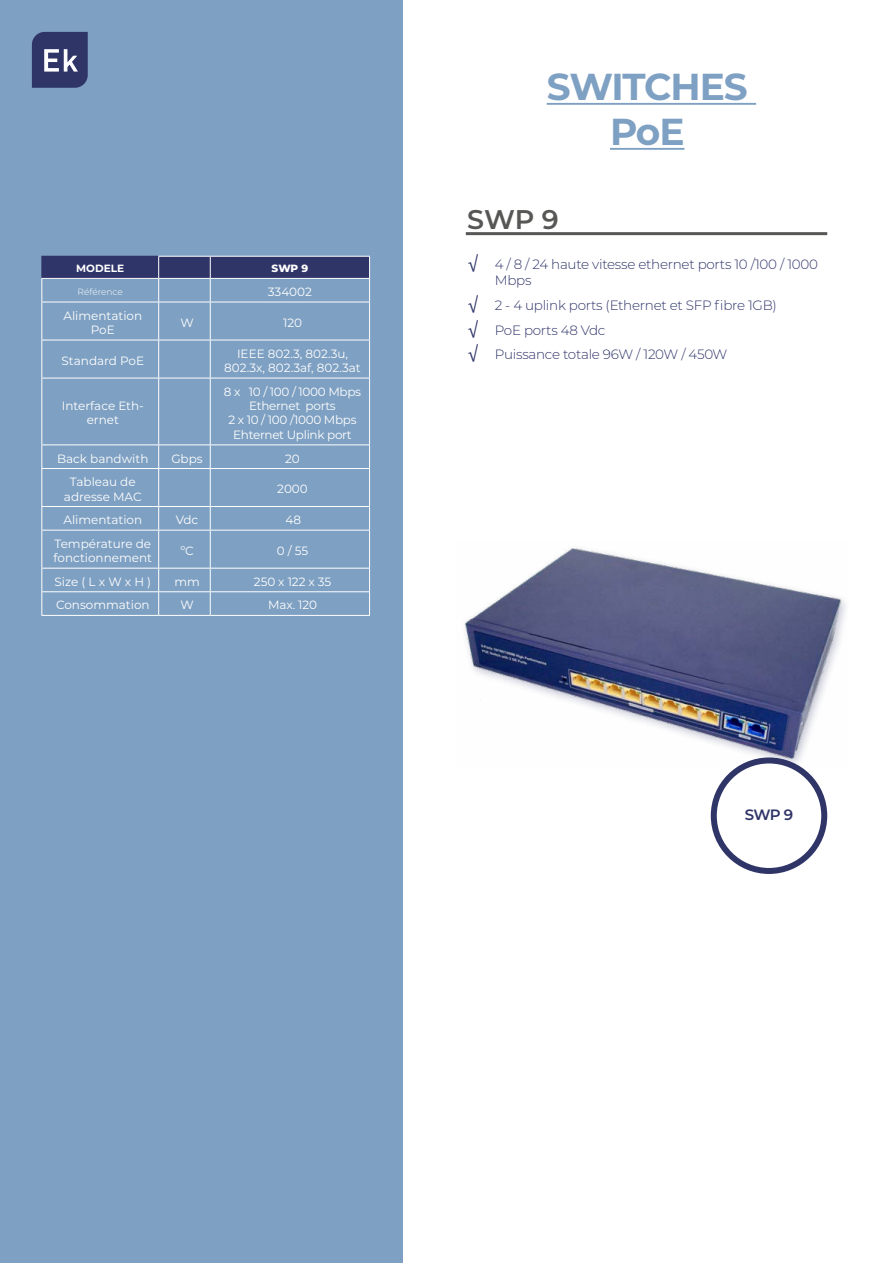
<style>
.page{position:relative;width:893px;height:1263px;background:#fff}
.page>*{position:absolute;margin:0;border:0;box-sizing:border-box;transform-origin:0 0}
.t1{font:700 37.5px/45px "Montserrat";letter-spacing:-.03em;color:#7ea0c2;text-align:center}
.t2{font:600 27px "Montserrat";color:#575756}
.t3{font:600 15px "Montserrat";color:#303568}
.t4{font:300 13.5px/24.8px "Montserrat";letter-spacing:-.02em;color:#2f3569}
.t5{font:12px/14.4px "Montserrat";color:#fff;text-align:center}
.t6{font:12px/14.4px "Montserrat";letter-spacing:-.025em;color:#fff;text-align:center}
.t7{font:700 10.5px "Montserrat";color:#fff}
.t8{font:800 10.5px "Montserrat";color:#fff}
.t9{font:300 9px "Montserrat";color:#fff}
.s1{font-family:"Helvetica Neue LT Std";font-weight:400;font-size:18px}
</style>
<div class="page">
<div style="left:0;top:0;width:402px;height:1263px;background:#7ea0c2"></div>
<svg style="left:32px;top:32px;width:56px;height:56px;background:#494e7b"></svg>
<img style="left:464px;top:548px;width:382px;height:219px">
<div style="left:714px;top:760px;width:110px;height:111px;background:#fff;border-radius:50%"></div>
<div style="left:711px;top:757px;width:116px;height:117px;border:6px solid #303568;border-radius:50%"></div>
<hr style="left:466px;top:232px;width:361px;height:3px;background:#575756">
<hr style="left:547px;top:103px;width:209px;height:2px;background:#7ea0c2">
<hr style="left:610px;top:148px;width:74px;height:2px;background:#7ea0c2">
<div style="left:42px;top:256px;width:117px;height:22px;background:#2f3569"></div>
<hr style="left:41px;top:256px;width:117px;height:1px;background:#303568">
<hr style="left:41px;top:278px;width:118px;height:1px;background:#fff">
<svg style="left:41px;top:257px;width:1px;height:45px"></svg>
<svg style="left:158px;top:256px;width:212px;height:46px"></svg>
<hr style="left:41px;top:302px;width:118px;height:1px;background:#fff">
<hr style="left:41px;top:302px;width:1px;height:38px;background:#fff">
<hr style="left:159px;top:302px;width:51px;height:1px;background:#fff">
<hr style="left:158px;top:302px;width:1px;height:38px;background:#fff">
<hr style="left:210px;top:302px;width:160px;height:1px;background:#fff">
<hr style="left:210px;top:302px;width:1px;height:38px;background:#fff">
<hr style="left:369px;top:302px;width:1px;height:38px;background:#fff">
<hr style="left:41px;top:340px;width:118px;height:1px;background:#fff">
<hr style="left:41px;top:340px;width:1px;height:38px;background:#fff">
<hr style="left:159px;top:340px;width:51px;height:1px;background:#fff">
<hr style="left:158px;top:340px;width:1px;height:38px;background:#fff">
<hr style="left:210px;top:340px;width:160px;height:1px;background:#fff">
<hr style="left:210px;top:340px;width:1px;height:38px;background:#fff">
<hr style="left:369px;top:340px;width:1px;height:38px;background:#fff">
<hr style="left:41px;top:378px;width:118px;height:1px;background:#fff">
<hr style="left:41px;top:378px;width:1px;height:66px;background:#fff">
<hr style="left:159px;top:378px;width:51px;height:1px;background:#fff">
<hr style="left:158px;top:378px;width:1px;height:66px;background:#fff">
<hr style="left:210px;top:378px;width:160px;height:1px;background:#fff">
<hr style="left:210px;top:378px;width:1px;height:66px;background:#fff">
<hr style="left:369px;top:378px;width:1px;height:66px;background:#fff">
<hr style="left:41px;top:444px;width:118px;height:1px;background:#fff">
<svg style="left:41px;top:445px;width:1px;height:23px"></svg>
<hr style="left:159px;top:444px;width:51px;height:1px;background:#fff">
<svg style="left:158px;top:445px;width:1px;height:23px"></svg>
<hr style="left:210px;top:444px;width:160px;height:1px;background:#fff">
<svg style="left:210px;top:445px;width:1px;height:23px"></svg>
<svg style="left:369px;top:445px;width:1px;height:23px"></svg>
<hr style="left:41px;top:468px;width:118px;height:1px;background:#fff">
<hr style="left:41px;top:469px;width:1px;height:37px;background:#fff">
<hr style="left:159px;top:468px;width:51px;height:1px;background:#fff">
<hr style="left:158px;top:469px;width:1px;height:37px;background:#fff">
<hr style="left:210px;top:468px;width:160px;height:1px;background:#fff">
<hr style="left:210px;top:469px;width:1px;height:37px;background:#fff">
<hr style="left:369px;top:469px;width:1px;height:37px;background:#fff">
<hr style="left:41px;top:506px;width:118px;height:1px;background:#fff">
<svg style="left:41px;top:507px;width:1px;height:23px"></svg>
<hr style="left:159px;top:506px;width:51px;height:1px;background:#fff">
<svg style="left:158px;top:507px;width:1px;height:23px"></svg>
<hr style="left:210px;top:506px;width:160px;height:1px;background:#fff">
<svg style="left:210px;top:507px;width:1px;height:23px"></svg>
<svg style="left:369px;top:507px;width:1px;height:23px"></svg>
<hr style="left:41px;top:530px;width:118px;height:1px;background:#fff">
<hr style="left:41px;top:530px;width:1px;height:38px;background:#fff">
<hr style="left:159px;top:530px;width:51px;height:1px;background:#fff">
<hr style="left:158px;top:530px;width:1px;height:38px;background:#fff">
<hr style="left:210px;top:530px;width:160px;height:1px;background:#fff">
<hr style="left:210px;top:530px;width:1px;height:38px;background:#fff">
<hr style="left:369px;top:530px;width:1px;height:38px;background:#fff">
<hr style="left:41px;top:568px;width:118px;height:1px;background:#fff">
<hr style="left:159px;top:568px;width:51px;height:1px;background:#fff">
<hr style="left:210px;top:568px;width:160px;height:1px;background:#fff">
<hr style="left:41px;top:591px;width:118px;height:1px;background:#fff">
<svg style="left:41px;top:568px;width:1px;height:47px"></svg>
<hr style="left:159px;top:591px;width:51px;height:1px;background:#fff">
<svg style="left:158px;top:568px;width:1px;height:47px"></svg>
<hr style="left:210px;top:591px;width:160px;height:1px;background:#fff">
<svg style="left:210px;top:568px;width:1px;height:47px"></svg>
<svg style="left:369px;top:568px;width:1px;height:47px"></svg>
<hr style="left:41px;top:615px;width:118px;height:1px;background:#fff">
<hr style="left:159px;top:615px;width:51px;height:1px;background:#fff">
<hr style="left:210px;top:615px;width:160px;height:1px;background:#fff">
<p class="t7" style="left:76px;top:261px;width:49px">MODELE</p>
<p class="t8" style="left:272px;top:261px;width:38px">SWP 9</p>
<p class="t9" style="left:78px;top:285px;width:47px">Référence</p>
<p class="t5" style="left:268px;top:284px;width:46px">334002</p>
<p class="t5" style="left:63px;top:308px;width:80px">Alimentation<br>PoE</p>
<p class="t5" style="left:180px;top:315px;width:15px">W</p>
<p class="t5" style="left:283px;top:315px;width:21px">120</p>
<p class="t5" style="left:62px;top:353px;width:84px">Standard PoE</p>
<p class="t5" style="left:224px;top:346px;width:138px">IEEE 802.3, 802.3u,<br>802.3x, 802.3af, 802.3at</p>
<p class="t5" style="left:62px;top:398px;width:83px">Interface Eth&shy;ernet</p>
<p class="t6" style="left:224px;top:384px;width:139px">8 x 10 / 100 / 1000 Mbps<br>Ethernet ports<br>2 x 10 / 100 /1000 Mbps<br>Ehternet Uplink port</p>
<p class="t5" style="left:57px;top:451px;width:93px">Back bandwith</p>
<p class="t5" style="left:171px;top:451px;width:33px">Gbps</p>
<p class="t5" style="left:285px;top:451px;width:16px">20</p>
<p class="t5" style="left:64px;top:474px;width:79px">Tableau de adresse MAC</p>
<p class="t5" style="left:277px;top:481px;width:32px">2000</p>
<p class="t5" style="left:63px;top:512px;width:80px">Alimentation</p>
<p class="t5" style="left:176px;top:512px;width:24px">Vdc</p>
<p class="t5" style="left:285px;top:512px;width:17px">48</p>
<p class="t5" style="left:54px;top:536px;width:100px;text-align:left">Température de fonctionnement</p>
<p class="t5" style="left:180px;top:543px;width:15px">ºC</p>
<p class="t5" style="left:277px;top:543px;width:33px">0 / 55</p>
<p class="t5" style="left:54px;top:574px;width:98px">Size ( L x W x H )</p>
<p class="t5" style="left:174px;top:574px;width:27px">mm</p>
<p class="t5" style="left:254px;top:574px;width:79px">250 x 122 x 35</p>
<p class="t5" style="left:56px;top:597px;width:95px">Consommation</p>
<p class="t5" style="left:180px;top:597px;width:15px">W</p>
<p class="t5" style="left:268px;top:597px;width:51px">Max. 120</p>
<h1 class="t1" style="left:547px;top:62px;width:203px">SWITCHES<br>PoE</h1>
<h2 class="t2" style="left:467px;top:200px;width:93px">SWP 9</h2>
<p class="t4" style="left:495px;top:256px;width:325px;line-height:16.2px;text-indent:-27px"><span class="s1">√</span> 4 / 8 / 24 haute vitesse ethernet ports 10 /100 / 1000<br>Mbps</p>
<p class="t4" style="left:468px;top:292px;width:311px"><span class="s1">√</span> 2 - 4 uplink ports (Ethernet et SFP fibre 1GB) <span class="s1">√</span> PoE ports 48 Vdc<br><span class="s1">√</span> Puissance totale 96W / 120W / 450W</p>
<p class="t3" style="left:745px;top:804px;width:50px">SWP 9</p>
</div>
